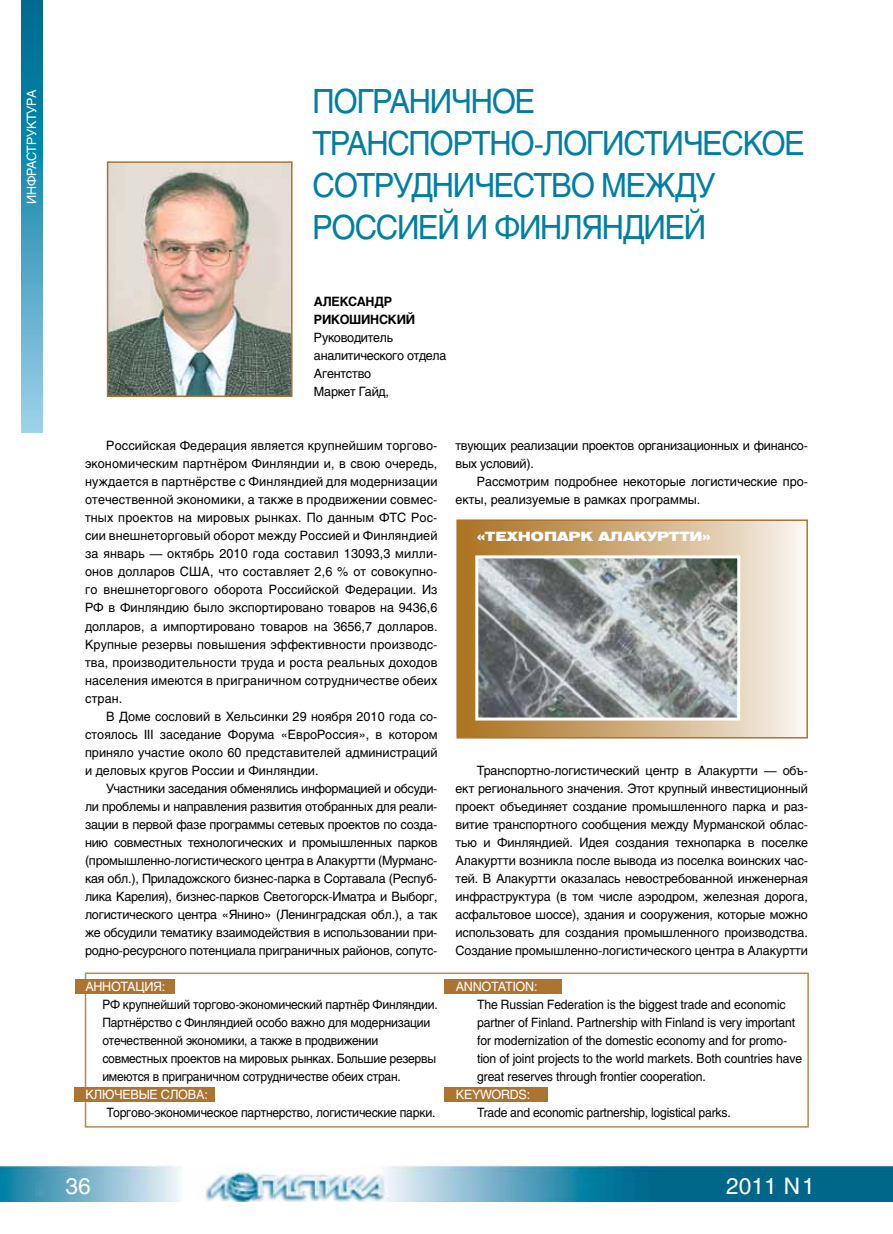
<style>
.page{position:relative;width:893px;height:1234px;background:#fff}
.page>*{position:absolute;margin:0;border:0;box-sizing:border-box;transform-origin:0 0}
.t1{font:33px/42px "Helios";letter-spacing:-.04em;color:#007ea4;scale:.93 1}
.t2{font:22.5px "Helios";color:#fff}
.t3{font:12.75px/18px "Helios";letter-spacing:-.02em;color:#000;text-align:justify}
.t4{font:12.75px/18px "Helios";letter-spacing:-.02em;color:#000;scale:.95 1}
.t5{font:12.75px/18px "Helios";letter-spacing:-.02em;color:#000;scale:.94 1}
.t6{font:12.75px/18px "Helios";color:#000}
.t7{font:12.75px "Helios";letter-spacing:-.02em;color:#fff}
.t8{font:900 12.75px "Helios Ext";color:#fff}
.t9{font:700 12.75px/18px "Helios";letter-spacing:-.02em;color:#000}
</style>
<div class="page">
<img style="left:0;top:1165px;width:893px;height:36px">
<div style="left:457px;top:520px;width:350px;height:217px;background:linear-gradient(to right,#aa701d,#f7f1ea)"></div>
<div style="left:456px;top:519px;width:352px;height:219px;border:2px solid #ab7430"></div>
<svg style="left:21px;top:0;width:22px;height:432px;background:#3a9abb"></svg>
<div style="left:85px;top:972px;width:724px;height:155px;border:2px solid #b88951"></div>
<div style="left:444px;top:1086px;width:104px;height:15px;background:#ab7430"></div>
<div style="left:75px;top:1086px;width:140px;height:15px;background:#ab7430"></div>
<div style="left:444px;top:979px;width:117px;height:14px;background:#ab7430"></div>
<div style="left:75px;top:978px;width:100px;height:15px;background:#ab7430"></div>
<img style="left:110px;top:164px;width:180px;height:230px">
<div style="left:107px;top:161px;width:186px;height:236px;border:2px solid #ab7430"></div>
<img style="left:479px;top:559px;width:257px;height:157px">
<div style="left:475px;top:555px;width:265px;height:165px;border:3px solid #fff"></div>
<p class="t7" style="left:24px;top:204px;width:114px;rotate:-90deg">Инфраструктура</p>
<h1 class="t1" style="left:312px;top:80px;width:531px">ПОГРАНИЧНОЕ<br>ТРАНСПОРТНО-ЛОГИСТИЧЕСКОЕ<br>СОТРУДНИЧЕСТВО МЕЖДУ<br>РОССИЕЙ И ФИНЛЯНДИЕЙ</h1>
<p class="t9" style="left:314px;top:292px;width:103px">АЛЕКСАНДР<br>РИКОШИНСКИЙ</p>
<p class="t3" style="left:314px;top:328px;width:134px;text-align:left">Руководитель аналитического отдела<br>Агентство<br>Маркет Гайд,</p>
<p class="t3" style="left:85px;top:436px;width:354px;text-indent:21px">Российская Федерация является крупнейшим торгово&shy;экономическим партнёром Финляндии и, в свою очередь, нуждается в партнёрстве с Финляндией для модернизации отечественной экономики, а также в продвижении совмес&shy;тных проектов на мировых рынках. По данным ФТС Рос&shy;сии внешнеторговый оборот между Россией и Финляндией за январь — октябрь 2010 года составил 13093,3 милли&shy;онов долларов США, что составляет 2,6 % от совокупно&shy;го внешнеторгового оборота Российской Федерации. Из РФ в Финляндию было экспортировано товаров на 9436,6 долларов, а импортировано товаров на 3656,7 долларов.<br>Крупные резервы повышения эффективности производс&shy;тва, производительности труда и роста реальных доходов населения имеются в приграничном сотрудничестве обеих стран.</p>
<p class="t3" style="left:85px;top:706px;width:354px;text-indent:21px">В Доме сословий в Хельсинки 29 ноября 2010 года со&shy;стоялось III заседание Форума «ЕвроРоссия», в котором приняло участие около 60 представителей администраций и деловых кругов России и Финляндии.</p>
<p class="t3" style="left:85px;top:778px;width:354px;text-indent:21px">Участники заседания обменялись информацией и обсуди&shy;ли проблемы и направления развития отобранных для реали&shy;зации в первой фазе программы сетевых проектов по созда&shy;нию совместных технологических и промышленных парков (промышленно-логистического центра в Алакуртти (Мурманс&shy;кая обл.), Приладожского бизнес-парка в Сортавала (Респуб&shy;лика Карелия), бизнес-парков Светогорск-Иматра и Выборг, логистического центра «Янино» (Ленинградская обл.), а так же обсудили тематику взаимодействия в использовании при&shy;родно-ресурсного потенциала приграничных районов, сопутс-</p>
<p class="t7" style="left:85px;top:978px;width:18px">Аннота</p>
<p class="t7" style="left:135px;top:978px;width:31px">ция :</p>
<p class="t5" style="left:102px;top:994px;width:358px">РФ крупнейший торгово-экономический партнёр Финляндии.<br>Партнёрство с Финляндией особо важно для модернизации отечественной экономики, а также в продвижении совместных проектов на мировых рынках. Большие резервы имеются в приграничном сотрудничестве обеих стран.</p>
<p class="t7" style="left:85px;top:1086px;width:38px">Ключев</p>
<p class="t7" style="left:139px;top:1086px;width:32px">ые слова</p>
<p class="t7" style="left:204px;top:1086px;width:5px">:</p>
<p class="t4" style="left:107px;top:1102px;width:348px">Торгово-экономическое партнерство, логистические парки.</p>
<p class="t3" style="left:455px;top:436px;width:354px">твующих реализации проектов организационных и финансо&shy;вых условий).</p>
<p class="t6" style="left:455px;top:472px;width:354px;text-indent:21px">Рассмотрим подробнее некоторые логистические про&shy;екты, реализуемые в рамках программы.</p>
<p class="t8" style="left:477px;top:528px;width:236px">«Технопарк Алакуртти»</p>
<p class="t3" style="left:455px;top:760px;width:354px;text-indent:21px">Транспортно-логистический центр в Алакуртти — объ&shy;ект регионального значения. Этот крупный инвестиционный проект объединяет создание промышленного парка и раз&shy;витие транспортного сообщения между Мурманской облас&shy;тью и Финляндией. Идея создания технопарка в поселке Алакуртти возникла после вывода из поселка воинских час&shy;тей. В Алакуртти оказалась невостребованной инженерная инфраструктура (в том числе аэродром, железная дорога, асфальтовое шоссе), здания и сооружения, которые можно использовать для создания промышленного производства.<br>Создание промышленно-логистического центра в Алакуртти</p>
<p class="t7" style="left:456px;top:978px;width:83px">Ann otation :</p>
<p class="t4" style="left:477px;top:994px;width:344px">The Russian Federation is the biggest trade and economic partner of Finland. Partnership with Finland is very important for modernization of the domestic economy and for promo&shy;tion of joint projects to the world markets. Both countries have great reserves through frontier cooperation.</p>
<p class="t7" style="left:456px;top:1086px;width:76px">Keywords:</p>
<p class="t4" style="left:477px;top:1102px;width:268px">Trade and economic partnership, logistical parks.</p>
<h2 class="t2" style="left:66px;top:1172px;width:27px">36</h2>
<h2 class="t2" style="left:726px;top:1172px;width:90px">2011 N1</h2>
</div>
